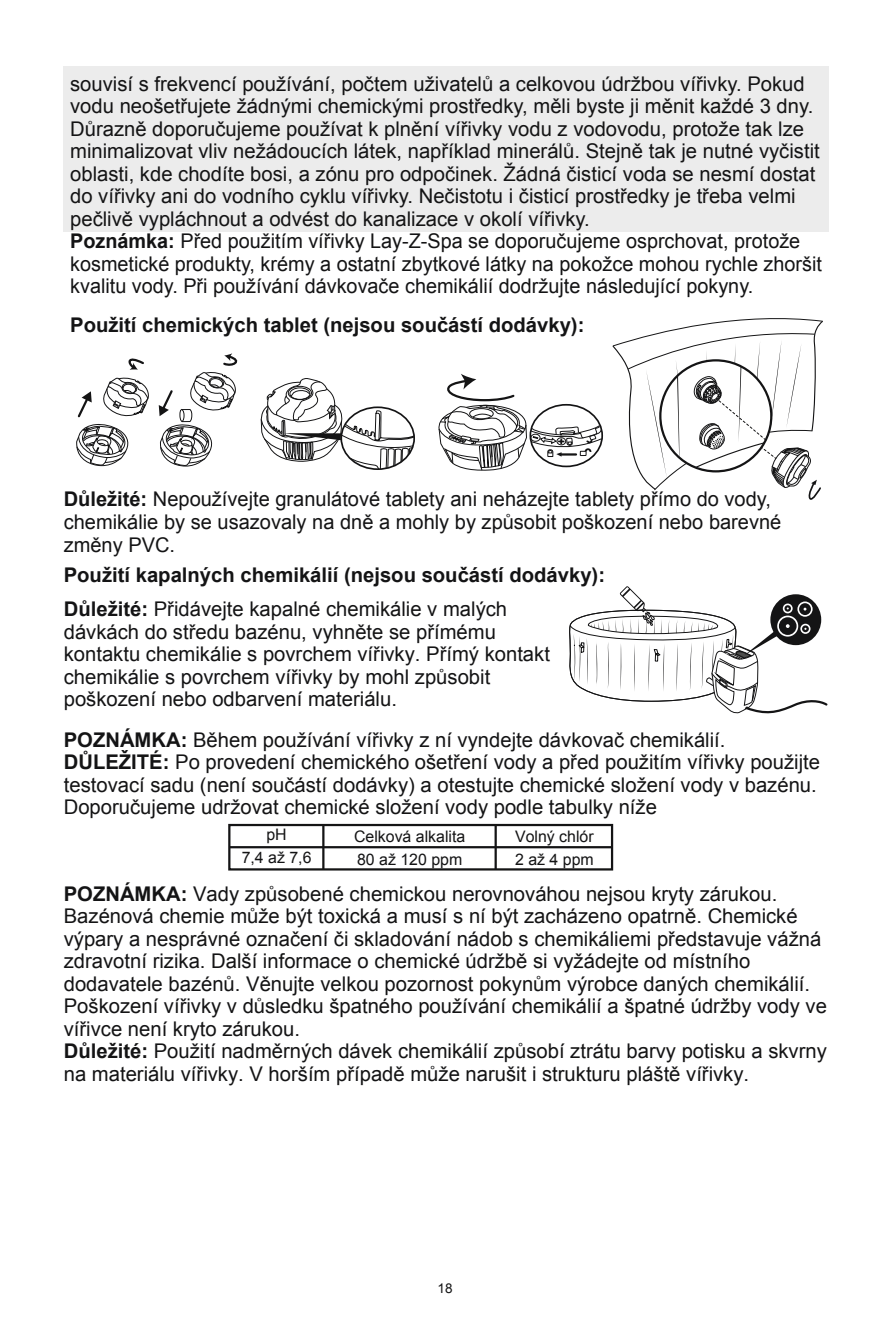
<style>
.page{position:relative;width:893px;height:1340px;background:#fff}
.page>*{position:absolute;margin:0;border:0;box-sizing:border-box;transform-origin:0 0}
.t1{font:20.25px/22.5px "Arial";color:#141415}
.t2{font:700 20.25px "Arial";color:#141415}
.t3{font:15.97px/22.9px "Arial";color:#141415}
.t4{font:13.5px "Arial";color:#141415}
.s1{font-weight:700}
</style>
<div class="page">
<div style="left:64px;top:66px;width:765px;height:166px;background:#ececec"></div>
<svg style="left:612px;top:318px;width:211px;height:182px"></svg>
<div style="left:659px;top:359px;width:113px;height:113px;border:2px solid #141415;border-radius:50%"></div>
<svg style="left:569px;top:586px;width:259px;height:128px"></svg>
<svg style="left:128px;top:358px;width:16px;height:12px"></svg>
<svg style="left:76px;top:377px;width:73px;height:89px"></svg>
<svg style="left:159px;top:353px;width:79px;height:113px"></svg>
<svg style="left:438px;top:374px;width:164px;height:97px"></svg>
<svg style="left:260px;top:378px;width:154px;height:91px"></svg>
<div style="left:228px;top:824px;width:385px;height:46px;border:2px solid #141415"></div>
<hr style="left:229px;top:846px;width:383px;height:2px;background:#141415">
<hr style="left:322px;top:825px;width:2px;height:44px;background:#141415">
<hr style="left:495px;top:825px;width:2px;height:44px;background:#141415">
<p class="t1" style="left:70px;top:73px;width:753px">souvisí s frekvencí používání, počtem uživatelů a celkovou údržbou vířivky. Pokud vodu neošetřujete žádnými chemickými prostředky, měli byste ji měnit každé 3 dny.<br>Důrazně doporučujeme používat k plnění vířivky vodu z vodovodu, protože tak lze minimalizovat vliv nežádoucích látek, například minerálů. Stejně tak je nutné vyčistit oblasti, kde chodíte bosi, a zónu pro odpočinek. Žádná čisticí voda se nesmí dostat do vířivky ani do vodního cyklu vířivky. Nečistotu i čisticí prostředky je třeba velmi pečlivě vypláchnout a odvést do kanalizace v okolí vířivky.<br><span class="s1">Poznámka:</span> Před použitím vířivky Lay-Z-Spa se doporučujeme osprchovat, protože kosmetické produkty, krémy a ostatní zbytkové látky na pokožce mohou rychle zhoršit kvalitu vody. Při používání dávkovače chemikálií dodržujte následující pokyny.</p>
<p class="t2" style="left:70px;top:311px;width:516px">Použití chemických tablet (nejsou součástí dodávky):</p>
<p class="t1" style="left:64px;top:488px;width:719px"><span class="s1">Důležité:</span> Nepoužívejte granulátové tablety ani neházejte tablety přímo do vody, chemikálie by se usazovaly na dně a mohly by způsobit poškození nebo barevné změny PVC.</p>
<p class="t2" style="left:64px;top:561px;width:543px">Použití kapalných chemikálií (nejsou součástí dodávky):</p>
<p class="t1" style="left:64px;top:598px;width:488px"><span class="s1">Důležité:</span> Přidávejte kapalné chemikálie v malých dávkách do středu bazénu, vyhněte se přímému kontaktu chemikálie s povrchem vířivky. Přímý kontakt chemikálie s povrchem vířivky by mohl způsobit poškození nebo odbarvení materiálu.</p>
<p class="t1" style="left:64px;top:728px;width:758px"><span class="s1">POZNÁMKA:</span> Během používání vířivky z ní vyndejte dávkovač chemikálií.<br><span class="s1">DŮLEŽITÉ:</span> Po provedení chemického ošetření vody a před použitím vířivky použijte testovací sadu (není součástí dodávky) a otestujte chemické složení vody v bazénu.<br>Doporučujeme udržovat chemické složení vody podle tabulky níže</p>
<p class="t3" style="left:242px;top:823px;width:71px;text-align:center">pH<br>7,4 až 7,6</p>
<p class="t3" style="left:354px;top:824px;width:113px">Celková alkalita<br>80 až 120 ppm</p>
<p class="t3" style="left:515px;top:824px;width:80px">Volný chlór<br>2 až 4 ppm</p>
<p class="t1" style="left:64px;top:882px;width:765px"><span class="s1">POZNÁMKA:</span> Vady způsobené chemickou nerovnováhou nejsou kryty zárukou.<br>Bazénová chemie může být toxická a musí s ní být zacházeno opatrně. Chemické výpary a nesprávné označení či skladování nádob s chemikáliemi představuje vážná zdravotní rizika. Další informace o chemické údržbě si vyžádejte od místního dodavatele bazénů. Věnujte velkou pozornost pokynům výrobce daných chemikálií.<br>Poškození vířivky v důsledku špatného používání chemikálií a špatné údržby vody ve vířivce není kryto zárukou.<br><span class="s1">Důležité:</span> Použití nadměrných dávek chemikálií způsobí ztrátu barvy potisku a skvrny na materiálu vířivky. V horším případě může narušit i strukturu pláště vířivky.</p>
<p class="t4" style="left:438px;top:1279px;width:17px">18</p>
</div>
